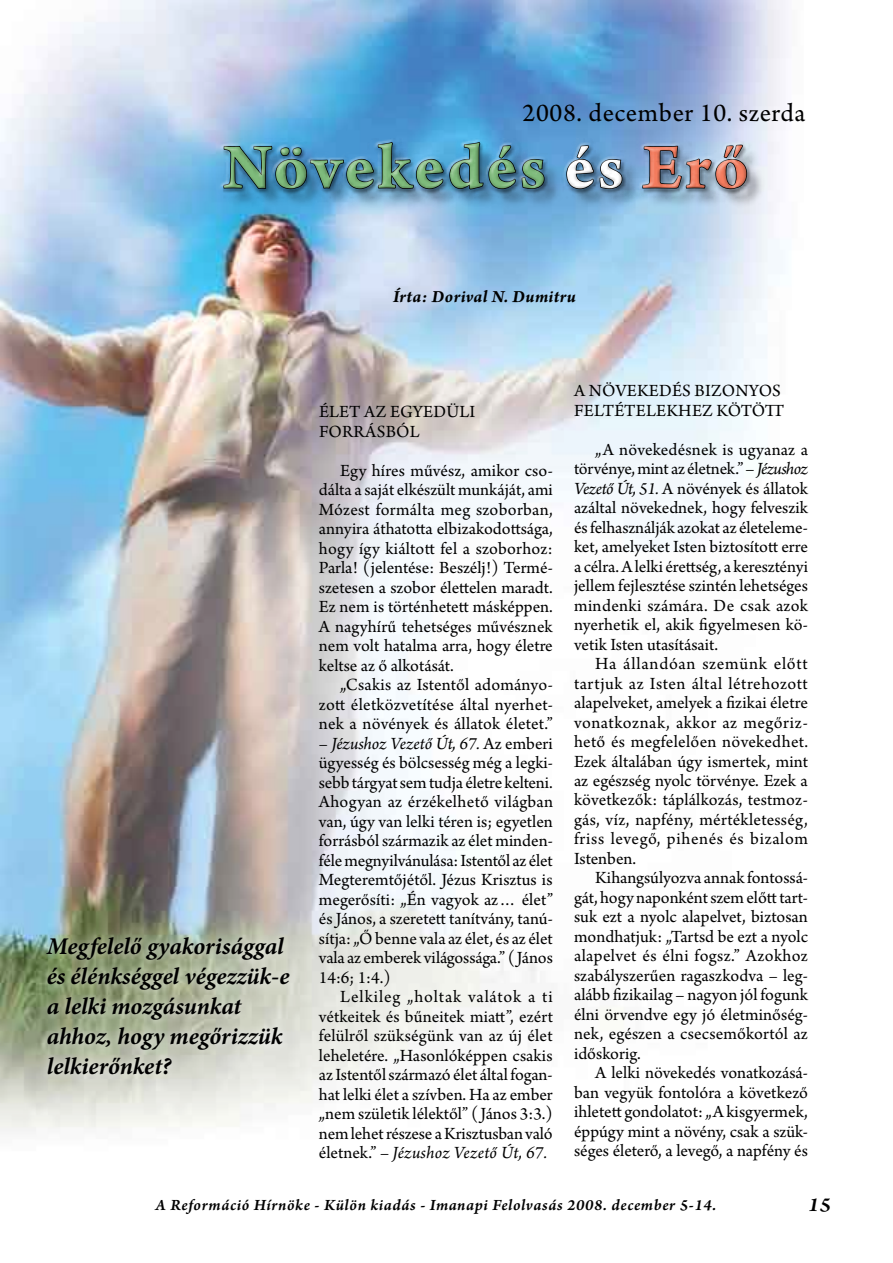
<style>
.page{position:relative;width:893px;height:1263px;background:#fff}
.page>*{position:absolute;margin:0;border:0;box-sizing:border-box;transform-origin:0 0}
.t1{font:700 67.5px "Arno Pro";letter-spacing:.045em;color:#7ebb7b}
.t2{font:27px "Arno Pro";letter-spacing:.02em;color:#000}
.t3{font:italic 700 24px/30px "Minion Pro";color:#000}
.t4{font:italic 600 21px "Arno Pro";color:#000;scale:1.1 1}
.t5{font:18px/19.5px "Arno Pro";color:#000;text-align:justify}
.t6{font:italic 700 18px "Arno Pro";letter-spacing:.02em;color:#000}
.t7{font:16.5px "Arno Pro Smbd Italic Sm Text";letter-spacing:.035em;color:#000}
.s1{color:#fff}
.s2{color:#f47c5e}
.s3{font-style:italic}
</style>
<div class="page">
<img style="left:0;top:0;width:786px;height:1132px">
<div style="left:226px;top:144px;width:667px;height:115px;background:#000;opacity:.29"></div>
<svg style="left:223px;top:83px;width:322px;height:31px;background:#5fa1d6"></svg>
<div style="left:152px;top:114px;width:713px;height:112px;background:#000;opacity:.75"></div>
<div style="left:36px;top:926px;width:314px;height:249px;background:#fff;opacity:.75"></div>
<h2 class="t2" style="left:522px;top:98px;width:285px">2008. december 10. szerda</h2>
<h1 class="t1" style="left:223px;top:128px;width:527px">Növekedés <span class="s1">és</span> <span class="s2">Erő</span></h1>
<p class="t6" style="left:393px;top:286px;width:184px">Írta: Dorival N. Dumitru</p>
<h3 class="t3" style="left:47px;top:930px;width:244px">Megfelelő gyakorisággal és élénkséggel végezzük-e a lelki mozgásunkat ahhoz, hogy megőrizzük lelkierőnket?</h3>
<p class="t5" style="left:319px;top:403px;width:22px">Élet</p>
<p class="t5" style="left:364px;top:403px;width:71px">az egyedüli</p>
<p class="t5" style="left:319px;top:422px;width:22px">Forrásból</p>
<p class="t5" style="left:319px;top:461px;width:235px;text-indent:21px">Egy híres művész, amikor cso&shy;dálta a saját elkészült munkáját, ami Mózest formálta meg szoborban, annyira áthatotta elbizakodottsága, hogy így kiáltott fel a szoborhoz:<br>Parla! (jelentése: Beszélj!) Termé&shy;szetesen a szobor élettelen maradt.<br>Ez nem is történhetett másképpen.<br>A nagyhírű tehetséges művésznek nem volt hatalma arra, hogy életre keltse az ő alkotását.</p>
<p class="t5" style="left:319px;top:676px;width:235px;text-indent:21px">„Csakis az Istentől adományo&shy;zott életközvetítése által nyerhet&shy;nek a növények és állatok életet.”</p>
<p class="t5" style="left:319px;top:734px;width:236px">– <span class="s3">Jézushoz Vezető Út, 67.</span> Az emberi ügyesség és bölcsesség még a legki&shy;sebb tárgyat sem tudja életre kelteni.<br>Ahogyan az érzékelhető világban van, úgy van lelki téren is; egyetlen forrásból származik az élet minden&shy;féle megnyilvánulása: Istentől az élet Megteremtőjétől. Jézus Krisztus is megerősíti: „Én vagyok az… élet” és János, a szeretett tanítvány, tanú&shy;sítja: „Ő benne vala az élet, és az élet vala az emberek világossága.” ( János 14:6; 1:4.)</p>
<p class="t5" style="left:319px;top:988px;width:236px;text-indent:21px">Lelkileg „holtak valátok a ti vétkeitek és bűneitek miatt”, ezért felülről szükségünk van az új élet leheletére. „Hasonlóképpen csakis az Istentől származó élet által fogan&shy;hat lelki élet a szívben. Ha az ember „nem születik lélektől” ( János 3:3.) nem lehet részese a Krisztusban való életnek.” – <span class="s3">Jézushoz Vezető Út, 67.</span></p>
<p class="t5" style="left:574px;top:382px;width:27px">A növekedés</p>
<p class="t5" style="left:695px;top:382px;width:76px">bizonyos</p>
<p class="t5" style="left:574px;top:401px;width:12px">feltételekhe</p>
<p class="t5" style="left:702px;top:401px;width:28px">z kötö</p>
<p class="t5" style="left:595px;top:392px;width:214px;line-height:39px;text-indent:170px">tt<br>„A növekedésnek is ugyanaz a</p>
<p class="t5" style="left:574px;top:460px;width:235px">törvénye, mint az életnek.” – <span class="s3">Jézushoz Vezető Út, 51.</span> A növények és állatok azáltal növekednek, hogy felveszik és felhasználják azokat az életeleme&shy;ket, amelyeket Isten biztosított erre a célra. A lelki érettség, a keresztényi jellem fejlesztése szintén lehetséges mindenki számára. De csak azok nyerhetik el, akik figyelmesen kö&shy;vetik Isten utasításait.</p>
<p class="t5" style="left:574px;top:655px;width:236px;text-indent:21px">Ha állandóan szemünk előtt tartjuk az Isten által létrehozott alapelveket, amelyek a fizikai életre vonatkoznak, akkor az megőriz&shy;hető és megfelelően növekedhet.<br>Ezek általában úgy ismertek, mint az egészség nyolc törvénye. Ezek a következők: táplálkozás, testmoz&shy;gás, víz, napfény, mértékletesség, friss levegő, pihenés és bizalom Istenben.</p>
<p class="t5" style="left:574px;top:869px;width:235px;text-indent:21px">Kihangsúlyozva annak fontossá&shy;gát, hogy naponként szem előtt tart&shy;suk ezt a nyolc alapelvet, biztosan mondhatjuk: „Tartsd be ezt a nyolc alapelvet és élni fogsz.” Azokhoz szabályszerűen ragaszkodva – leg&shy;alább fizikailag – nagyon jól fogunk élni örvendve egy jó életminőség&shy;nek, egészen a csecsemőkortól az időskorig.</p>
<p class="t5" style="left:574px;top:1064px;width:236px;text-indent:21px">A lelki növekedés vonatkozásá&shy;ban vegyük fontolóra a következő ihletett gondolatot: „A kisgyermek, éppúgy mint a növény, csak a szük&shy;séges életerő, a levegő, a napfény és</p>
<p class="t7" style="left:156px;top:1195px;width:562px">A Reformáció Hírnöke - Külön kiadás - Imanapi Felolvasás 2008. december 5-14.</p>
<p class="t4" style="left:808px;top:1193px;width:22px">15</p>
</div>
